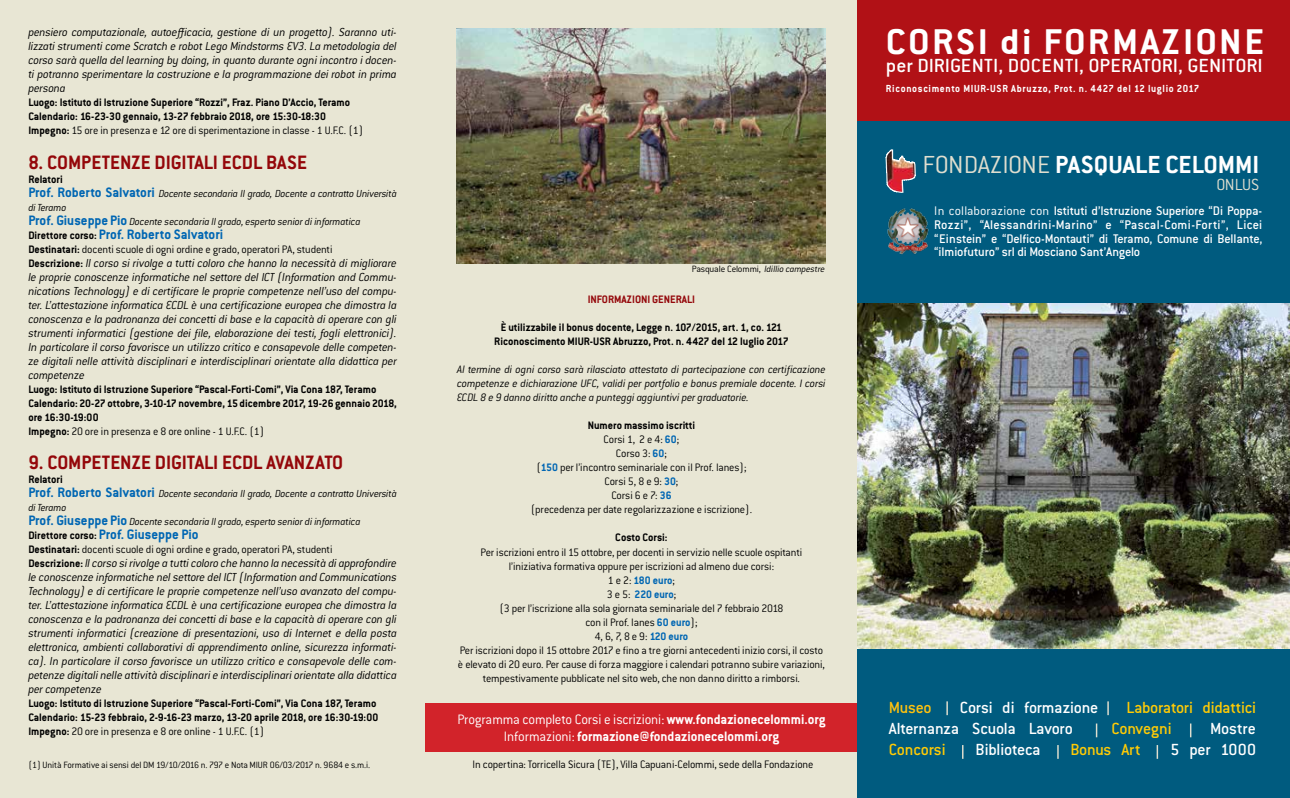
<style>
.page{position:relative;width:1290px;height:798px;background:#fff}
.page>*{position:absolute;margin:0;border:0;box-sizing:border-box;transform-origin:0 0}
.t1{font:700 39.25px "Conduit ITC Std";letter-spacing:.06em;color:#fff;scale:1.05 1}
.t2{font:700 27.12px "Conduit ITC Std";color:#fff}
.t3{font:700 21.25px "Conduit ITC Std";color:#94070a}
.t4{font:500 20.88px "Conduit ITC Std";color:#fff;scale:1.05 1}
.t5{font:500 17.62px "Conduit ITC Std";letter-spacing:-.015em;color:#fff}
.t6{font:500 17.62px "Conduit ITC Std";letter-spacing:-.015em;color:#ffcb05}
.t7{font:500 17.62px "Conduit ITC Std";letter-spacing:-.015em;color:#ffc20e}
.t8{font:300 17.62px "Conduit ITC Std";letter-spacing:-.02em;color:#dfdecf}
.t9{font:700 15px/17.5px "Conduit ITC Std";color:#fff;text-align:center}
.t10{font:700 15px "Conduit ITC Std";color:#0066b3}
.t11{font:500 13.75px/13.8px "Conduit ITC Std";letter-spacing:-.01em;color:#fff;text-align:justify}
.t12{font:italic 300 12.75px/14px "Conduit ITC Std";letter-spacing:-.015em;color:#000;text-align:justify}
.t13{font:300 11.88px/14px "Conduit ITC Std";letter-spacing:-.015em;color:#000;text-align:center}
.t14{font:700 11.88px/14px "Conduit ITC Std";color:#000}
.t15{font:italic 300 11.88px/14px "Conduit ITC Std";letter-spacing:-.015em;color:#000;text-align:justify}
.t16{font:700 11.88px "Conduit ITC Std";color:#94070a}
.t17{font:italic 300 11.25px/14px "Conduit ITC Std";letter-spacing:-.02em;color:#000}
.t18{font:700 11.25px "Conduit ITC Std";letter-spacing:.06em;color:#fff;scale:.96 1}
.t19{font:300 10px "Conduit ITC Std";letter-spacing:-.015em;color:#000}
.s1{font-weight:300}
.s2{font-weight:700;font-style:normal;font-size:15px;color:#0066b3}
.s3{font-size:11.88px;color:#000}
.s4{font-weight:700}
.s5{font-weight:700;font-style:normal;font-size:11.88px}
.s6{font-style:italic}
.s7{font-weight:700;color:#0066b3}
.s8{font-weight:300;color:#dfdecf}
</style>
<div class="page">
<div style="left:0;top:0;width:857px;height:797px;background:#e8e6d4"></div>
<div style="left:425px;top:703px;width:432px;height:48px;background:#d2232a"></div>
<div style="left:857px;top:0;width:433px;height:797px;background:#005b7f"></div>
<svg style="left:946px;top:701px;width:2px;height:13px"></svg>
<svg style="left:1107px;top:701px;width:2px;height:13px"></svg>
<svg style="left:1096px;top:723px;width:1px;height:14px"></svg>
<svg style="left:1190px;top:723px;width:1px;height:14px"></svg>
<svg style="left:1156px;top:745px;width:2px;height:13px"></svg>
<svg style="left:1057px;top:745px;width:2px;height:13px"></svg>
<svg style="left:962px;top:745px;width:1px;height:13px"></svg>
<img style="left:857px;top:303px;width:433px;height:345px">
<img style="left:456px;top:28px;width:369px;height:235px">
<div style="left:858px;top:0;width:432px;height:120px;background:#b11116"></div>
<svg style="left:885px;top:149px;width:31px;height:44px"></svg>
<img style="left:887px;top:208px;width:42px;height:47px">
<p class="t12" style="left:28px;top:25px;width:370px">pensiero computazionale, autoefficacia, gestione di un progetto). Saranno uti&shy;lizzati strumenti come Scratch e robot Lego Mindstorms EV3. La metodologia del corso sarà quella del learning by doing, in quanto durante ogni incontro i docen&shy;ti potranno sperimentare la costruzione e la programmazione dei robot in prima persona</p>
<p class="t14" style="left:28px;top:95px;width:336px">Luogo: Istituto di Istruzione Superiore “Rozzi”, Fraz. Piano D’Accio, Teramo<br>Calendario: 16-23-30 gennaio, 13-27 febbraio 2018, ore 15:30-18:30<br>Impegno: <span class="s1">15 ore in presenza e 12 ore di sperimentazione in classe - 1 U.F.C. (1)</span></p>
<h3 class="t3" style="left:28px;top:149px;width:280px">8. COMPETENZE DIGITALI ECDL BASE</h3>
<p class="t14" style="left:28px;top:171px;width:36px">Relatori</p>
<p class="t17" style="left:28px;top:186px;width:370px"><span class="s2">Prof. Roberto Salvatori</span> Docente secondaria II grado, Docente a contratto Università di Teramo<br><span class="s2">Prof. Giuseppe Pio</span> Docente secondaria II grado, esperto senior di informatica</p>
<p class="t10" style="left:28px;top:225px;width:196px"><span class="s3">Direttore corso:</span> Prof. Roberto Salvatori</p>
<p class="t13" style="left:28px;top:241px;width:306px"><span class="s4">Destinatari:</span> docenti scuole di ogni ordine e grado, operatori PA, studenti</p>
<p class="t12" style="left:28px;top:255px;width:370px"><span class="s5">Descrizione:</span> Il corso si rivolge a tutti coloro che hanno la necessità di migliorare le proprie conoscenze informatiche nel settore del ICT (Information and Commu&shy;nications Technology) e di certificare le proprie competenze nell’uso del compu&shy;ter. L’attestazione informatica ECDL è una certificazione europea che dimostra la conoscenza e la padronanza dei concetti di base e la capacità di operare con gli strumenti informatici (gestione dei file, elaborazione dei testi, fogli elettronici).<br>In particolare il corso favorisce un utilizzo critico e consapevole delle competen&shy;ze digitali nelle attività disciplinari e interdisciplinari orientate alla didattica per competenze</p>
<p class="t14" style="left:28px;top:381px;width:370px">Luogo: Istituto di Istruzione Superiore “Pascal-Forti-Comi”, Via Cona 187, Teramo Calendario: 20-27 ottobre, 3-10-17 novembre, 15 dicembre 2017, 19-26 gennaio 2018, ore 16:30-19:00<br>Impegno: <span class="s1">20 ore in presenza e 8 ore online - 1 U.F.C. (1)</span></p>
<h3 class="t3" style="left:28px;top:449px;width:316px">9. COMPETENZE DIGITALI ECDL AVANZATO</h3>
<p class="t14" style="left:28px;top:471px;width:36px">Relatori</p>
<p class="t17" style="left:28px;top:486px;width:370px"><span class="s2">Prof. Roberto Salvatori</span> Docente secondaria II grado, Docente a contratto Università di Teramo<br><span class="s2">Prof. Giuseppe Pio</span> Docente secondaria II grado, esperto senior di informatica</p>
<p class="t10" style="left:28px;top:525px;width:172px"><span class="s3">Direttore corso:</span> Prof. Giuseppe Pio</p>
<p class="t13" style="left:28px;top:541px;width:306px"><span class="s4">Destinatari:</span> docenti scuole di ogni ordine e grado, operatori PA, studenti</p>
<p class="t12" style="left:28px;top:555px;width:370px"><span class="s5">Descrizione:</span> Il corso si rivolge a tutti coloro che hanno la necessità di approfondire le conoscenze informatiche nel settore del ICT (Information and Communications Technology) e di certificare le proprie competenze nell’uso avanzato del compu&shy;ter. L’attestazione informatica ECDL è una certificazione europea che dimostra la conoscenza e la padronanza dei concetti di base e la capacità di operare con gli strumenti informatici (creazione di presentazioni, uso di Internet e della posta elettronica, ambienti collaborativi di apprendimento online, sicurezza informati&shy;ca). In particolare il corso favorisce un utilizzo critico e consapevole delle com&shy;petenze digitali nelle attività disciplinari e interdisciplinari orientate alla didattica per competenze</p>
<p class="t14" style="left:28px;top:695px;width:352px">Luogo: Istituto di Istruzione Superiore “Pascal-Forti-Comi”, Via Cona 187, Teramo<br>Calendario: 15-23 febbraio, 2-9-16-23 marzo, 13-20 aprile 2018, ore 16:30-19:00<br>Impegno: <span class="s1">20 ore in presenza e 8 ore online - 1 U.F.C. (1)</span></p>
<p class="t19" style="left:28px;top:758px;width:343px">(1) Unità Formative ai sensi del DM 19/10/2016 n. 797 e Nota MIUR 06/03/2017 n. 9684 e s.m.i.</p>
<p class="t19" style="left:692px;top:263px;width:135px">Pasquale Celommi, <span class="s6">Idillio campestre</span></p>
<p class="t16" style="left:588px;top:292px;width:109px">INFORMAZIONI GENERALI</p>
<p class="t14" style="left:494px;top:320px;width:296px;text-align:center">È utilizzabile il bonus docente, Legge n. 107/2015, art. 1, co. 121<br>Riconoscimento MIUR-USR Abruzzo, Prot. n. 4427 del 12 luglio 2017</p>
<p class="t15" style="left:457px;top:362px;width:370px">Al termine di ogni corso sarà rilasciato attestato di partecipazione con certificazione competenze e dichiarazione UFC, validi per portfolio e bonus premiale docente. I corsi ECDL 8 e 9 danno diritto anche a punteggi aggiuntivi per graduatorie.</p>
<p class="t13" style="left:531px;top:418px;width:223px"><span class="s4">Numero massimo iscritti<br></span>Corsi 1, 2 e 4: <span class="s7">60</span>;<br>Corso 3: <span class="s7">60</span>;<br>(<span class="s7">150</span> per l’incontro seminariale con il Prof. Ianes);<br>Corsi 5, 8 e 9: <span class="s7">30</span>;<br>Corsi 6 e 7: <span class="s7">36<br></span>(precedenza per date regolarizzazione e iscrizione).</p>
<p class="t14" style="left:615px;top:530px;width:54px">Costo Corsi:</p>
<p class="t13" style="left:458px;top:544px;width:368px">Per iscrizioni entro il 15 ottobre, per docenti in servizio nelle scuole ospitanti l’iniziativa formativa oppure per iscrizioni ad almeno due corsi:<br>1 e 2: <span class="s7">180 euro</span>;<br>3 e 5: <span class="s7">220 euro</span>;<br>(3 per l’iscrizione alla sola giornata seminariale del 7 febbraio 2018<br>con il Prof. Ianes <span class="s7">60 euro</span>);<br>4, 6, 7, 8 e 9: <span class="s7">120 euro<br></span>Per iscrizioni dopo il 15 ottobre 2017 e fino a tre giorni antecedenti inizio corsi, il costo è elevato di 20 euro. Per cause di forza maggiore i calendari potranno subire variazioni, tempestivamente pubblicate nel sito web, che non danno diritto a rimborsi.</p>
<p class="t9" style="left:457px;top:709px;width:369px"><span class="s1">Programma completo Corsi e iscrizioni:</span> www.fondazionecelommi.org<br><span class="s1">Informazioni:</span> formazione@fondazionecelommi.org</p>
<p class="t13" style="left:472px;top:756px;width:342px">In copertina: Torricella Sicura (TE), Villa Capuani-Celommi, sede della Fondazione</p>
<h1 class="t1" style="left:886px;top:18px;width:361px">CORSI di FORMAZIONE</h1>
<h3 class="t4" style="left:886px;top:53px;width:360px">per DIRIGENTI, DOCENTI, OPERATORI, GENITORI</h3>
<p class="t18" style="left:886px;top:82px;width:328px">Riconoscimento MIUR-USR Abruzzo, Prot. n. 4427 del 12 luglio 2017</p>
<h2 class="t2" style="left:922px;top:148px;width:338px"><span class="s8">FONDAZIONE</span> PASQUALE CELOMMI</h2>
<h3 class="t8" style="left:1216px;top:173px;width:44px">ONLUS</h3>
<p class="t11" style="left:934px;top:203px;width:330px"><span class="s1">In collaborazione con</span> Istituti d’Istruzione Superiore “Di Poppa-Rozzi”, “Alessandrini-Marino” e “Pascal-Comi-Forti”, Licei “Einstein” e “Delfico-Montauti” di Teramo, Comune di Bellante, “ilmiofuturo” srl di Mosciano Sant’Angelo</p>
<h3 class="t7" style="left:889px;top:696px;width:44px">Museo</h3>
<h3 class="t5" style="left:960px;top:696px;width:140px">Corsi di formazione</h3>
<h3 class="t6" style="left:1126px;top:696px;width:131px">Laboratori didattici</h3>
<h3 class="t5" style="left:889px;top:717px;width:185px">Alternanza Scuola Lavoro</h3>
<h3 class="t6" style="left:1111px;top:717px;width:62px">Convegni</h3>
<h3 class="t5" style="left:1210px;top:717px;width:47px">Mostre</h3>
<h3 class="t6" style="left:889px;top:738px;width:58px">Concorsi</h3>
<h3 class="t5" style="left:975px;top:738px;width:67px">Biblioteca</h3>
<h3 class="t6" style="left:1070px;top:738px;width:72px">Bonus Art</h3>
<h3 class="t5" style="left:1170px;top:738px;width:87px">5 per 1000</h3>
</div>
